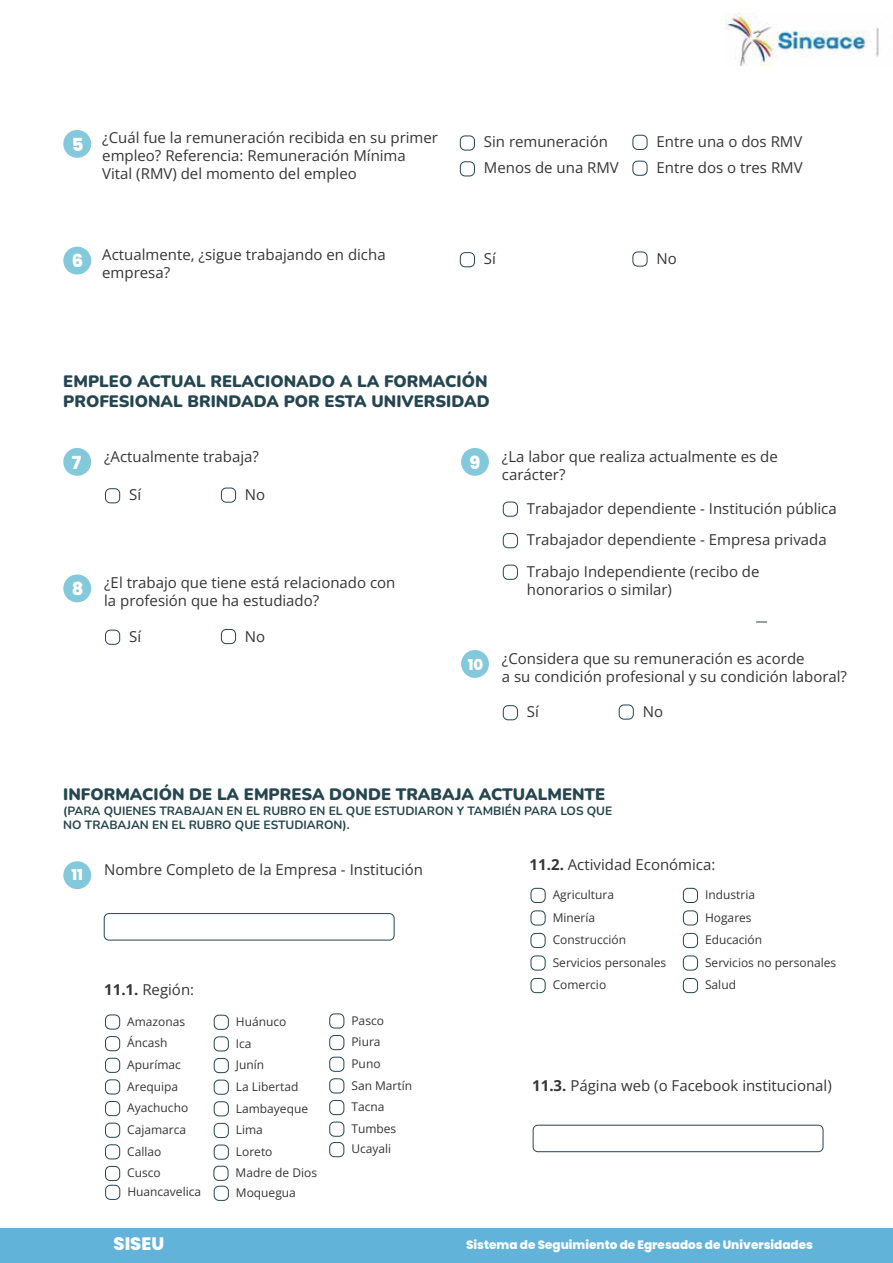
<style>
.page{position:relative;width:893px;height:1263px;background:#fff}
.page>*{position:absolute;margin:0;border:0;box-sizing:border-box;transform-origin:0 0}
.t1{font:800 18px "Poppins";color:#fff}
.t2{font:900 16.5px/19.8px "Nunito";color:#25454f}
.t3{font:15px/18px "Open Sans";color:#353535}
.t4{font:800 15px "Poppins";color:#fff}
.t5{font:12px/21.6px "Open Sans";color:#353535}
.t6{font:700 12px/14.4px "Nunito";color:#25454f}
.t7{font:800 12px "Poppins";color:#fff}
.s1{font-weight:700}
</style>
<div class="page">
<div style="left:0;top:1229px;width:893px;height:34px;background:#62b3da"></div>
<div style="left:63px;top:130px;width:28px;height:28px;background:#84c8db;border-radius:50%"></div>
<div style="left:460px;top:136px;width:15px;height:14px;border:1px solid #25454f;border-radius:5px"></div>
<div style="left:460px;top:162px;width:15px;height:14px;border:1px solid #25454f;border-radius:5px"></div>
<div style="left:633px;top:135px;width:14px;height:15px;border:1px solid #25454f;border-radius:5px"></div>
<div style="left:633px;top:161px;width:14px;height:14px;border:1px solid #25454f;border-radius:5px"></div>
<div style="left:63px;top:247px;width:28px;height:27px;background:#84c8db;border-radius:50%"></div>
<div style="left:460px;top:252px;width:15px;height:15px;border:1px solid #25454f;border-radius:5px"></div>
<div style="left:633px;top:252px;width:14px;height:14px;border:1px solid #25454f;border-radius:5px"></div>
<div style="left:105px;top:488px;width:15px;height:15px;border:1px solid #25454f;border-radius:5px"></div>
<div style="left:221px;top:488px;width:15px;height:14px;border:1px solid #25454f;border-radius:5px"></div>
<div style="left:63px;top:448px;width:28px;height:28px;background:#84c8db;border-radius:50%"></div>
<div style="left:105px;top:630px;width:15px;height:14px;border:1px solid #25454f;border-radius:5px"></div>
<div style="left:503px;top:502px;width:15px;height:14px;border:1px solid #25454f;border-radius:5px"></div>
<div style="left:503px;top:533px;width:15px;height:15px;border:1px solid #25454f;border-radius:5px"></div>
<div style="left:503px;top:565px;width:15px;height:14px;border:1px solid #25454f;border-radius:5px"></div>
<div style="left:221px;top:629px;width:15px;height:15px;border:1px solid #25454f;border-radius:5px"></div>
<div style="left:63px;top:574px;width:28px;height:28px;background:#84c8db;border-radius:50%"></div>
<div style="left:503px;top:705px;width:15px;height:15px;border:1px solid #25454f;border-radius:5px"></div>
<div style="left:619px;top:705px;width:14px;height:14px;border:1px solid #25454f;border-radius:5px"></div>
<div style="left:461px;top:650px;width:28px;height:28px;background:#84c8db;border-radius:50%"></div>
<div style="left:461px;top:448px;width:28px;height:28px;background:#84c8db;border-radius:50%"></div>
<div style="left:63px;top:861px;width:28px;height:28px;background:#84c8db;border-radius:50%"></div>
<div style="left:105px;top:1015px;width:15px;height:14px;border:1px solid #25454f;border-radius:5px"></div>
<div style="left:105px;top:1036px;width:15px;height:15px;border:1px solid #25454f;border-radius:5px"></div>
<div style="left:105px;top:1058px;width:15px;height:14px;border:1px solid #25454f;border-radius:5px"></div>
<div style="left:105px;top:1080px;width:15px;height:14px;border:1px solid #25454f;border-radius:5px"></div>
<div style="left:105px;top:1101px;width:15px;height:15px;border:1px solid #25454f;border-radius:5px"></div>
<div style="left:105px;top:1123px;width:15px;height:14px;border:1px solid #25454f;border-radius:5px"></div>
<div style="left:105px;top:1144px;width:15px;height:15px;border:1px solid #25454f;border-radius:5px"></div>
<div style="left:105px;top:1166px;width:15px;height:15px;border:1px solid #25454f;border-radius:5px"></div>
<div style="left:105px;top:1185px;width:15px;height:14px;border:1px solid #25454f;border-radius:5px"></div>
<div style="left:214px;top:1015px;width:15px;height:14px;border:1px solid #25454f;border-radius:5px"></div>
<div style="left:214px;top:1037px;width:15px;height:14px;border:1px solid #25454f;border-radius:5px"></div>
<div style="left:214px;top:1058px;width:15px;height:15px;border:1px solid #25454f;border-radius:5px"></div>
<div style="left:214px;top:1080px;width:15px;height:14px;border:1px solid #25454f;border-radius:5px"></div>
<div style="left:214px;top:1101px;width:15px;height:15px;border:1px solid #25454f;border-radius:5px"></div>
<div style="left:214px;top:1123px;width:15px;height:15px;border:1px solid #25454f;border-radius:5px"></div>
<div style="left:214px;top:1145px;width:15px;height:14px;border:1px solid #25454f;border-radius:5px"></div>
<div style="left:214px;top:1166px;width:14px;height:14px;border:1px solid #25454f;border-radius:5px"></div>
<div style="left:329px;top:1142px;width:15px;height:15px;border:1px solid #25454f;border-radius:5px"></div>
<div style="left:214px;top:1186px;width:15px;height:14px;border:1px solid #25454f;border-radius:5px"></div>
<div style="left:330px;top:1014px;width:14px;height:14px;border:1px solid #25454f;border-radius:5px"></div>
<div style="left:330px;top:1035px;width:14px;height:15px;border:1px solid #25454f;border-radius:5px"></div>
<div style="left:330px;top:1057px;width:14px;height:14px;border:1px solid #25454f;border-radius:5px"></div>
<div style="left:330px;top:1078px;width:14px;height:15px;border:1px solid #25454f;border-radius:5px"></div>
<div style="left:330px;top:1100px;width:14px;height:15px;border:1px solid #25454f;border-radius:5px"></div>
<div style="left:330px;top:1122px;width:14px;height:14px;border:1px solid #25454f;border-radius:5px"></div>
<div style="left:104px;top:913px;width:290px;height:27px;border:1px solid #25454f;border-radius:5px"></div>
<div style="left:533px;top:1125px;width:290px;height:27px;border:1px solid #25454f;border-radius:5px"></div>
<div style="left:531px;top:888px;width:14px;height:15px;border:1px solid #25454f;border-radius:5px"></div>
<div style="left:531px;top:911px;width:14px;height:14px;border:1px solid #25454f;border-radius:5px"></div>
<div style="left:531px;top:933px;width:14px;height:15px;border:1px solid #25454f;border-radius:5px"></div>
<div style="left:531px;top:956px;width:14px;height:14px;border:1px solid #25454f;border-radius:5px"></div>
<div style="left:531px;top:978px;width:14px;height:15px;border:1px solid #25454f;border-radius:5px"></div>
<div style="left:683px;top:888px;width:15px;height:15px;border:1px solid #25454f;border-radius:5px"></div>
<div style="left:683px;top:911px;width:15px;height:14px;border:1px solid #25454f;border-radius:5px"></div>
<div style="left:683px;top:933px;width:15px;height:15px;border:1px solid #25454f;border-radius:5px"></div>
<div style="left:683px;top:956px;width:15px;height:14px;border:1px solid #25454f;border-radius:5px"></div>
<div style="left:683px;top:978px;width:15px;height:15px;border:1px solid #25454f;border-radius:5px"></div>
<img style="left:726px;top:14px;width:153px;height:52px">
<p class="t3" style="left:102px;top:128px;width:337px">¿Cuál fue la remuneración recibida en su primer empleo? Referencia: Remuneración Mínima<br>Vital (RMV) del momento del empleo</p>
<p class="t1" style="left:72px;top:134px;width:13px">5</p>
<p class="t3" style="left:484px;top:129px;width:137px;line-height:25.8px">Sin remuneración<br>Menos de una RMV</p>
<p class="t3" style="left:656px;top:129px;width:148px;line-height:25.8px">Entre una o dos RMV<br>Entre dos o tres RMV</p>
<p class="t3" style="left:102px;top:245px;width:285px">Actualmente, ¿sigue trabajando en dicha empresa?</p>
<p class="t1" style="left:72px;top:251px;width:13px">6</p>
<p class="t3" style="left:484px;top:249px;width:14px">Sí</p>
<p class="t3" style="left:656px;top:249px;width:22px">No</p>
<p class="t2" style="left:63px;top:371px;width:428px">EMPLEO ACTUAL RELACIONADO A LA FORMACIÓN<br>PROFESIONAL BRINDADA POR ESTA UNIVERSIDAD</p>
<p class="t1" style="left:72px;top:452px;width:11px">7</p>
<p class="t3" style="left:104px;top:447px;width:156px">¿Actualmente trabaja?</p>
<p class="t3" style="left:129px;top:485px;width:14px">Sí</p>
<p class="t3" style="left:245px;top:485px;width:22px">No</p>
<p class="t1" style="left:72px;top:578px;width:13px">8</p>
<p class="t3" style="left:104px;top:574px;width:293px">¿El trabajo que tiene está relacionado con la profesión que ha estudiado?</p>
<p class="t3" style="left:129px;top:627px;width:14px">Sí</p>
<p class="t3" style="left:245px;top:627px;width:22px">No</p>
<p class="t1" style="left:469px;top:452px;width:12px">9</p>
<p class="t3" style="left:502px;top:447px;width:277px">¿La labor que realiza actualmente es de carácter?</p>
<p class="t3" style="left:527px;top:492px;width:311px;line-height:31.5px">Trabajador dependiente - Institución pública<br>Trabajador dependiente - Empresa privada<br>Trabajo Independiente (recibo de</p>
<p class="t3" style="left:527px;top:580px;width:147px">honorarios o similar)</p>
<p class="t4" style="left:468px;top:656px;width:17px">10</p>
<p class="t3" style="left:502px;top:649px;width:347px">¿Considera que su remuneración es acorde<br>a su condición profesional y su condición laboral?</p>
<p class="t3" style="left:527px;top:702px;width:14px">Sí</p>
<p class="t3" style="left:643px;top:702px;width:22px">No</p>
<p class="t2" style="left:63px;top:784px;width:544px">INFORMACIÓN DE LA EMPRESA DONDE TRABAJA ACTUALMENTE</p>
<p class="t6" style="left:63px;top:803px;width:550px">(PARA QUIENES TRABAJAN EN EL RUBRO EN EL QUE ESTUDIARON Y TAMBIÉN PARA LOS QUE<br>NO TRABAJAN EN EL RUBRO QUE ESTUDIARON).</p>
<p class="t4" style="left:71px;top:866px;width:13px">11</p>
<p class="t3" style="left:104px;top:860px;width:320px">Nombre Completo de la Empresa - Institución</p>
<p class="t3" style="left:104px;top:980px;width:91px"><span class="s1">11.1.</span> Región:</p>
<p class="t5" style="left:127px;top:1010px;width:63px">Amazonas<br>Áncash<br>Apurímac<br>Arequipa<br>Ayachucho<br>Cajamarca<br>Callao<br>Cusco</p>
<p class="t5" style="left:127px;top:1180px;width:75px">Huancavelica</p>
<p class="t5" style="left:236px;top:1010px;width:83px">Huánuco<br>Ica<br>Junín<br>La Libertad<br>Lambayeque<br>Lima<br>Loreto<br>Madre de Dios</p>
<p class="t5" style="left:236px;top:1181px;width:61px">Moquegua</p>
<p class="t5" style="left:351px;top:1009px;width:62px">Pasco<br>Piura<br>Puno<br>San Martín<br>Tacna<br>Tumbes</p>
<p class="t5" style="left:351px;top:1138px;width:41px">Ucayali</p>
<p class="t3" style="left:530px;top:855px;width:187px"><span class="s1">11.2.</span> Actividad Económica:</p>
<p class="t5" style="left:553px;top:883px;width:115px;line-height:22.5px">Agricultura<br>Minería<br>Construcción<br>Servicios personales<br>Comercio</p>
<p class="t5" style="left:705px;top:883px;width:133px;line-height:22.5px">Industria<br>Hogares<br>Educación<br>Servicios no personales<br>Salud</p>
<p class="t3" style="left:532px;top:1076px;width:301px"><span class="s1">11.3.</span> Página web (o Facebook institucional)</p>
<p class="t1" style="left:114px;top:1233px;width:52px">SISEU</p>
<p class="t7" style="left:466px;top:1238px;width:348px">Sistema de Seguimiento de Egresados de Universidades</p>
</div>
